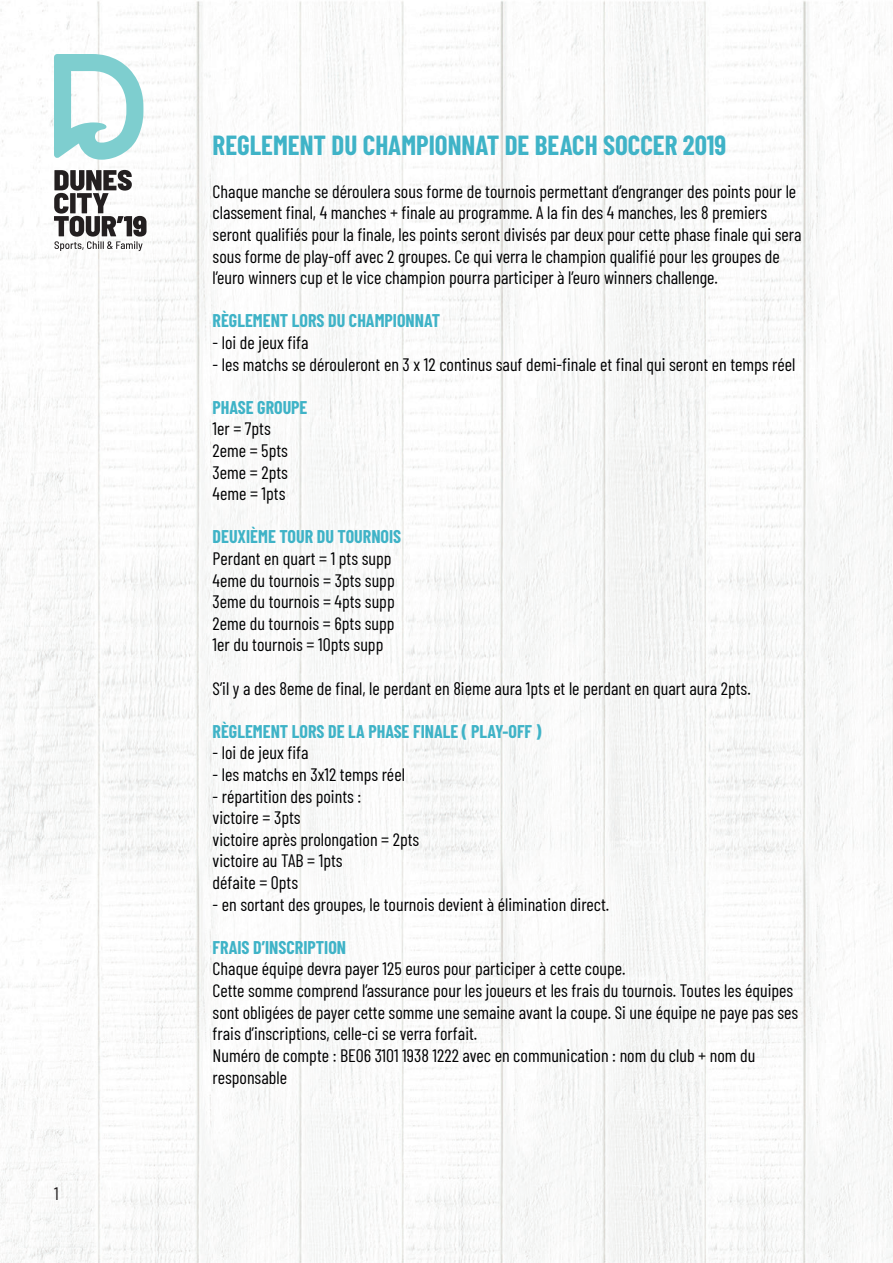
<style>
.page{position:relative;width:893px;height:1263px;background:#fff}
.page>*{position:absolute;margin:0;border:0;box-sizing:border-box;transform-origin:0 0}
.t1{font:700 27px "Barlow Condensed";color:#3fb3c7}
.t2{font:18px/21.6px "Barlow Condensed";color:#000001}
.t3{font:700 18px "Barlow Condensed";color:#3fb3c7}
.t4{font:18px "Barlow Condensed";color:#231f20}
</style>
<div class="page">
<img style="left:0;top:1px;width:893px;height:1262px">
<svg style="left:54px;top:170px;width:93px;height:81px"></svg>
<svg style="left:54px;top:54px;width:89px;height:106px"></svg>
<p class="t4" style="left:54px;top:1181px;width:6px">1</p>
<h1 class="t1" style="left:213px;top:126px;width:515px">REGLEMENT DU CHAMPIONNAT DE BEACH SOCCER 2019</h1>
<p class="t2" style="left:213px;top:179px;width:590px">Chaque manche se déroulera sous forme de tournois permettant d’engranger des points pour le classement final, 4 manches + finale au programme. A la fin des 4 manches, les 8 premiers seront qualifiés pour la finale, les points seront divisés par deux pour cette phase finale qui sera sous forme de play-off avec 2 groupes. Ce qui verra le champion qualifié pour les groupes de l’euro winners cup et le vice champion pourra participer à l’euro winners challenge.</p>
<p class="t3" style="left:213px;top:308px;width:229px">RÈGLEMENT LORS DU CHAMPIONNAT</p>
<p class="t2" style="left:213px;top:330px;width:97px">- loi de jeux fifa</p>
<p class="t2" style="left:213px;top:352px;width:584px">- les matchs se dérouleront en 3 x 12 continus sauf demi-finale et final qui seront en temps réel</p>
<p class="t3" style="left:213px;top:394px;width:96px">PHASE GROUPE</p>
<p class="t2" style="left:213px;top:417px;width:77px">1er = 7pts<br>2eme = 5pts<br>3eme = 2pts<br>4eme = 1pts</p>
<p class="t3" style="left:213px;top:524px;width:190px">DEUXIÈME TOUR DU TOURNOIS</p>
<p class="t2" style="left:213px;top:546px;width:184px">Perdant en quart = 1 pts supp<br>4eme du tournois = 3pts supp<br>3eme du tournois = 4pts supp<br>2eme du tournois = 6pts supp<br>1er du tournois = 10pts supp</p>
<p class="t2" style="left:213px;top:676px;width:540px">S’il y a des 8eme de final, le perdant en 8ieme aura 1pts et le perdant en quart aura 2pts.</p>
<p class="t3" style="left:213px;top:718px;width:330px">RÈGLEMENT LORS DE LA PHASE FINALE ( PLAY-OFF )</p>
<p class="t2" style="left:213px;top:741px;width:97px">- loi de jeux fifa</p>
<p class="t2" style="left:213px;top:762px;width:194px">- les matchs en 3x12 temps réel</p>
<p class="t2" style="left:213px;top:784px;width:208px">- répartition des points :<br>victoire = 3pts<br>victoire après prolongation = 2pts victoire au TAB = 1pts<br>défaite = 0pts</p>
<p class="t2" style="left:213px;top:892px;width:398px">- en sortant des groupes, le tournois devient à élimination direct.</p>
<p class="t3" style="left:213px;top:934px;width:135px">FRAIS D’INSCRIPTION</p>
<p class="t2" style="left:213px;top:957px;width:587px">Chaque équipe devra payer 125 euros pour participer à cette coupe.<br>Cette somme comprend l’assurance pour les joueurs et les frais du tournois. Toutes les équipes sont obligées de payer cette somme une semaine avant la coupe. Si une équipe ne paye pas ses frais d’inscriptions, celle-ci se verra forfait.<br>Numéro de compte : BE06 3101 1938 1222 avec en communication : nom du club + nom du responsable</p>
</div>
